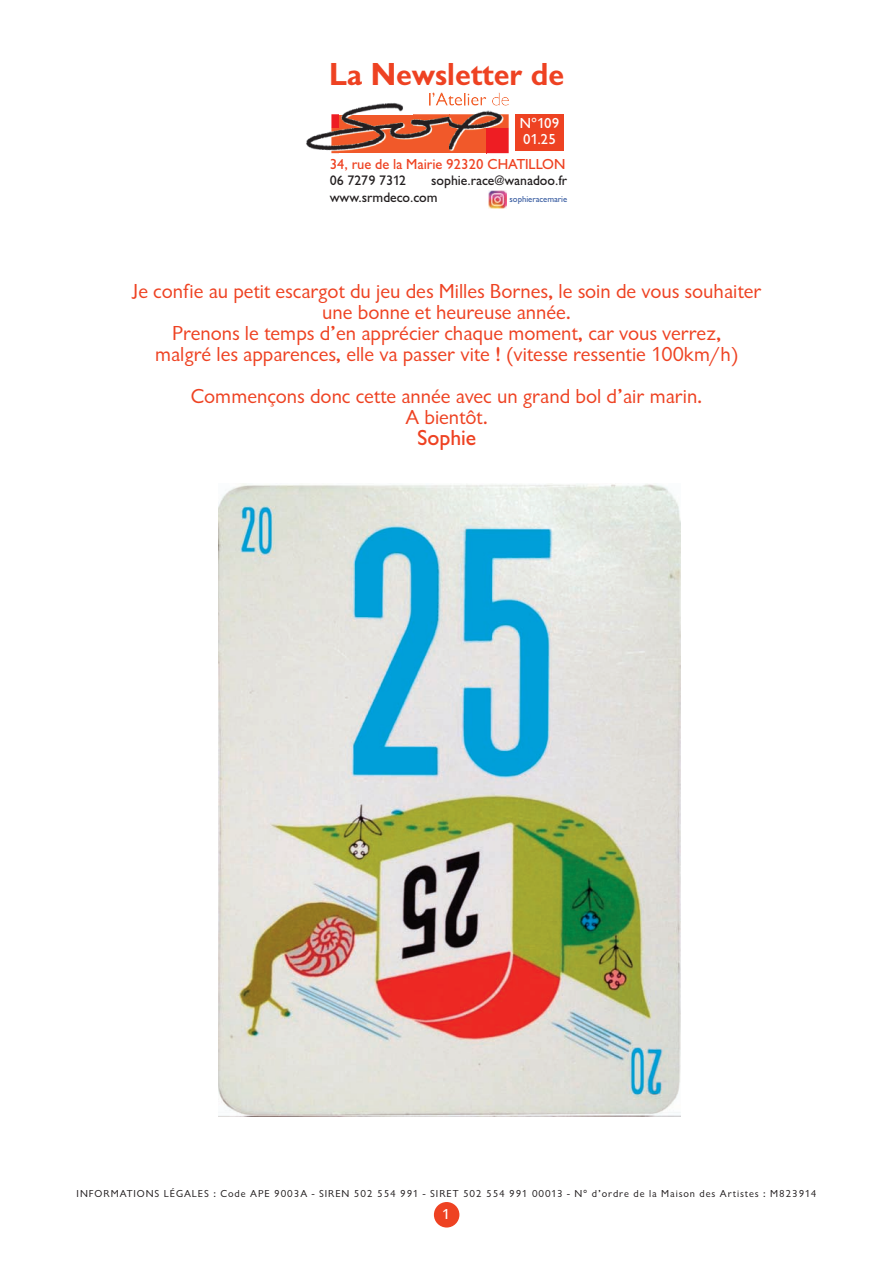
<style>
.page{position:relative;width:893px;height:1263px;background:#fff}
.page>*{position:absolute;margin:0;border:0;box-sizing:border-box;transform-origin:0 0}
.t1{font:700 33px "Giltus T";color:#ee4222}
.t2{font:500 22.5px "Giltus T";color:#ee4222}
.t3{font:21px/21px "Giltus T";color:#ee4222;text-align:center}
.t4{font:500 15px "Giltus T";color:#ee4222}
.t5{font:500 15px/16.5px "Giltus T";letter-spacing:-.015em;color:#fff}
.t6{font:500 14.25px/16.5px "Giltus T";color:#231f20}
.t7{font:10.5px "Giltus T";letter-spacing:.09em;color:#231f20}
.t8{font:500 9px "Giltus T";color:#3d60a3}
</style>
<div class="page">
<div style="left:434px;top:1202px;width:25px;height:25px;background:#ee4222;border-radius:50%"></div>
<img style="left:339px;top:114px;width:170px;height:39px">
<img style="left:306px;top:114px;width:33px;height:40px">
<img style="left:343px;top:103px;width:60px;height:11px">
<svg style="left:429px;top:92px;width:80px;height:14px"></svg>
<img style="left:487px;top:128px;width:22px;height:26px">
<div style="left:515px;top:114px;width:49px;height:37px;background:#ee4222"></div>
<img style="left:219px;top:484px;width:461px;height:633px">
<img style="left:488px;top:191px;width:18px;height:17px">
<h1 class="t1" style="left:329px;top:54px;width:237px">La Newsletter de</h1>
<p class="t5" style="left:520px;top:115px;width:41px">N°109<br>01.25</p>
<p class="t4" style="left:330px;top:155px;width:237px">34, rue de la Mairie 92320 CHATILLON</p>
<p class="t6" style="left:330px;top:172px;width:78px">06 7279 7312</p>
<p class="t6" style="left:330px;top:172px;width:239px;text-indent:102px">sophie.race@wanadoo.fr www.srmdeco.com</p>
<p class="t8" style="left:510px;top:194px;width:59px">sophieracemarie</p>
<p class="t3" style="left:132px;top:281px;width:631px">Je confie au petit escargot du jeu des Milles Bornes, le soin de vous souhaiter une bonne et heureuse année.<br>Prenons le temps d’en apprécier chaque moment, car vous verrez,<br>malgré les apparences, elle va passer vite ! (vitesse ressentie 100km/h)</p>
<p class="t3" style="left:191px;top:386px;width:513px">Commençons donc cette année avec un grand bol d’air marin.<br>A bientôt.</p>
<p class="t2" style="left:417px;top:424px;width:61px">Sophie</p>
<p class="t7" style="left:77px;top:1187px;width:741px">INFORMATIONS LÉGALES : Code APE 9003A - SIREN 502 554 991 - SIRET 502 554 991 00013 - N° d’ordre de la Maison des Artistes : M823914</p>
<p class="t5" style="left:442px;top:1206px;width:9px">1</p>
</div>
